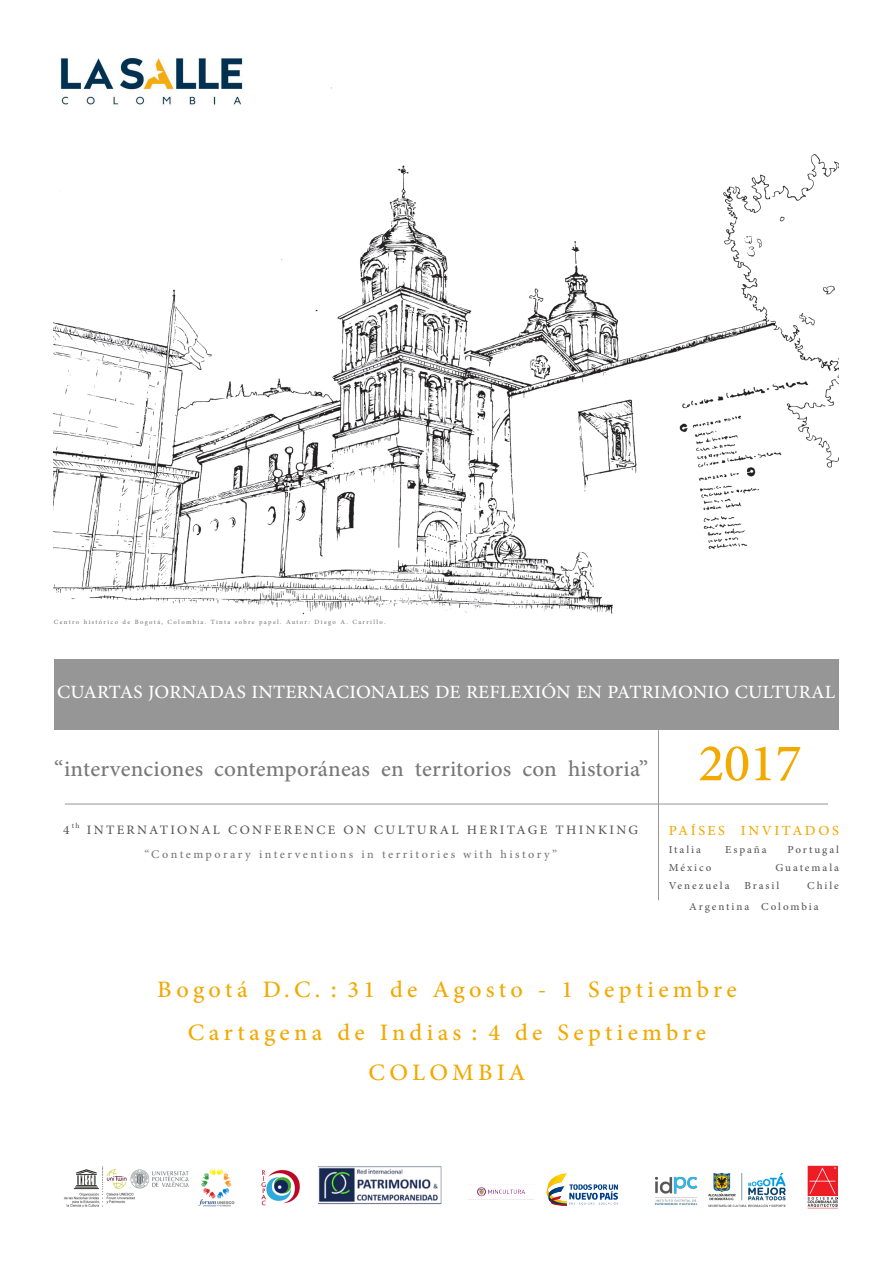
<style>
.page{position:relative;width:893px;height:1263px;background:#fff}
.page>*{position:absolute;margin:0;border:0;box-sizing:border-box;transform-origin:0 0}
.t1{font:75px "Adobe Arabic";color:#f2a900}
.t2{font:33px "Adobe Arabic";letter-spacing:.13em;color:#f2a900}
.t3{font:31.5px "Adobe Arabic";letter-spacing:.005em;color:#787878}
.t4{font:26.25px "Adobe Arabic";letter-spacing:.005em;color:#fff}
.t5{font:19.5px "Adobe Arabic";letter-spacing:.13em;color:#f2a900}
.t6{font:18px "Adobe Arabic";letter-spacing:.13em;color:#585858}
.t7{font:16.5px "Adobe Arabic";letter-spacing:.15em;color:#787878}
.t8{font:15px/18px "Adobe Arabic";letter-spacing:.13em;color:#585858}
.t9{font:9px "Adobe Arabic";letter-spacing:.15em;color:#787878}
.s1{font-size:36px}
</style>
<div class="page">
<img style="left:54px;top:87px;width:785px;height:528px">
<img style="left:54px;top:55px;width:202px;height:56px">
<div style="left:54px;top:659px;width:785px;height:71px;background:#969696"></div>
<hr style="left:65px;top:804px;width:763px;height:1px;background:#969696">
<hr style="left:658px;top:730px;width:1px;height:170px;background:#969696">
<img style="left:261px;top:1170px;width:39px;height:36px">
<img style="left:318px;top:1166px;width:124px;height:39px">
<img style="left:468px;top:1173px;width:150px;height:33px">
<img style="left:655px;top:1176px;width:43px;height:29px">
<img style="left:807px;top:1166px;width:31px;height:42px">
<img style="left:708px;top:1173px;width:78px;height:34px">
<img style="left:64px;top:1166px;width:170px;height:42px">
<p class="t9" style="left:54px;top:616px;width:333px">Centro histórico de Bogotá, Colombia. Tinta sobre papel. Autor: Diego A. Carrillo.</p>
<p class="t4" style="left:57px;top:673px;width:779px">CUARTAS JORNADAS INTERNACIONALES DE REFLEXIÓN EN PATRIMONIO CULTURAL</p>
<p class="t3" style="left:54px;top:746px;width:596px">“intervenciones contemporáneas en territorios con historia”</p>
<p class="t6" style="left:63px;top:817px;width:577px">4<sup>th</sup> INTERNATIONAL CONFERENCE ON CULTURAL HERITAGE THINKING</p>
<p class="t7" style="left:144px;top:843px;width:414px">“Contemporary interventions in territories with history”</p>
<p class="t1" style="left:698px;top:710px;width:105px">2017</p>
<p class="t5" style="left:669px;top:817px;width:172px">PAÍSES INVITADOS</p>
<p class="t8" style="left:669px;top:839px;width:34px">Italia</p>
<p class="t8" style="left:725px;top:839px;width:43px">España</p>
<p class="t8" style="left:788px;top:839px;width:53px">Portugal</p>
<p class="t8" style="left:669px;top:857px;width:44px">México</p>
<p class="t8" style="left:669px;top:857px;width:172px;text-indent:106px">Guatemala<br>Venezuela Brasil</p>
<p class="t8" style="left:689px;top:873px;width:151px;line-height:21.6px;text-indent:118px">Chile<br>Argentina Colombia</p>
<p class="t2" style="left:157px;top:966px;width:581px">Bogotá D.C. <span class="s1">:</span> 31 de Agosto - 1 Septiembre</p>
<p class="t2" style="left:188px;top:1009px;width:520px">Cartagena de Indias <span class="s1">:</span> 4 de Septiembre</p>
<p class="t2" style="left:368px;top:1049px;width:159px">COLOMBIA</p>
</div>
